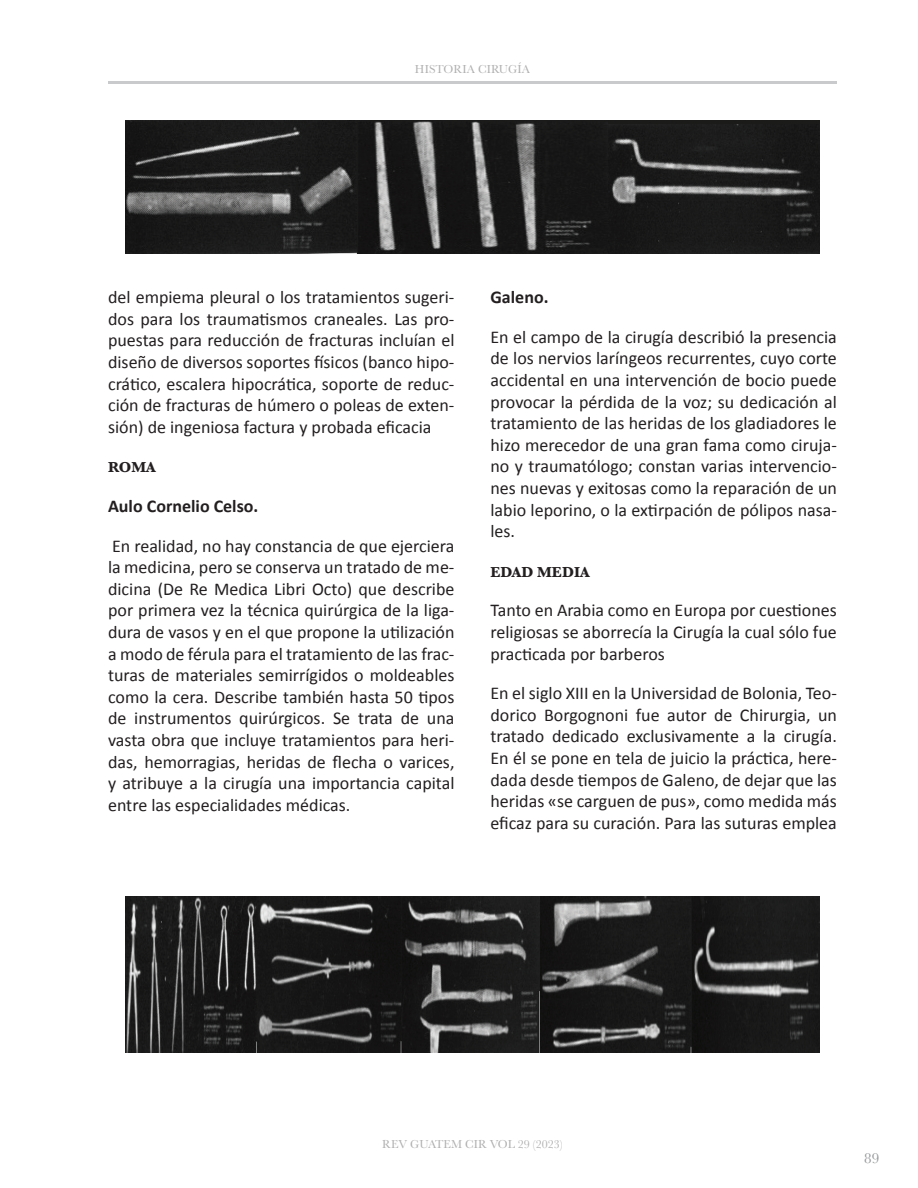
<style>
.page{position:relative;width:918px;height:1188px;background:#fff}
.page>*{position:absolute;margin:0;border:0;box-sizing:border-box;transform-origin:0 0}
.t1{font:18px/21.6px "Calibri";color:#231f20;text-align:justify}
.t2{font:700 18px "Calibri";color:#231f20}
.t3{font:700 15px "Baskerville";color:#231f20}
.t4{font:15px "Baskerville";color:#939598}
.t5{font:12px "Baskerville";color:#afafaf}
</style>
<div class="page">
<hr style="left:108px;top:81px;width:729px;height:3px;background:#939598">
<img style="left:125px;top:120px;width:695px;height:134px">
<img style="left:125px;top:896px;width:695px;height:157px">
<p class="t5" style="left:415px;top:62px;width:117px">HISTORIA CIRUGÍA</p>
<p class="t1" style="left:108px;top:288px;width:348px">del empiema pleural o los tratamientos sugeri&shy;dos para los traumatismos craneales. Las pro&shy;puestas para reducción de fracturas incluían el diseño de diversos soportes físicos (banco hipo&shy;crático, escalera hipocrática, soporte de reduc&shy;ción de fracturas de húmero o poleas de exten&shy;sión) de ingeniosa factura y probada eficacia</p>
<p class="t3" style="left:108px;top:459px;width:49px">ROMA</p>
<p class="t2" style="left:108px;top:498px;width:152px">Aulo Cornelio Celso.</p>
<p class="t1" style="left:108px;top:536px;width:348px">En realidad, no hay constancia de que ejerciera la medicina, pero se conserva un tratado de me&shy;dicina (De Re Medica Libri Octo) que describe por primera vez la técnica quirúrgica de la liga&shy;dura de vasos y en el que propone la utilización a modo de férula para el tratamiento de las frac&shy;turas de materiales semirrígidos o moldeables como la cera. Describe también hasta 50 tipos de instrumentos quirúrgicos. Se trata de una vasta obra que incluye tratamientos para heri&shy;das, hemorragias, heridas de flecha o varices, y atribuye a la cirugía una importancia capital entre las especialidades médicas.</p>
<p class="t2" style="left:490px;top:290px;width:59px">Galeno.</p>
<p class="t1" style="left:490px;top:327px;width:348px">En el campo de la cirugía describió la presencia de los nervios laríngeos recurrentes, cuyo corte accidental en una intervención de bocio puede provocar la pérdida de la voz; su dedicación al tratamiento de las heridas de los gladiadores le hizo merecedor de una gran fama como ciruja&shy;no y traumatólogo; constan varias intervencio&shy;nes nuevas y exitosas como la reparación de un labio leporino, o la extirpación de pólipos nasa&shy;les.</p>
<p class="t3" style="left:490px;top:563px;width:101px">EDAD MEDIA</p>
<p class="t1" style="left:490px;top:601px;width:348px">Tanto en Arabia como en Europa por cuestiones religiosas se aborrecía la Cirugía la cual sólo fue practicada por barberos</p>
<p class="t1" style="left:490px;top:684px;width:348px">En el siglo XIII en la Universidad de Bolonia, Teo&shy;dorico Borgognoni fue autor de Chirurgia, un tratado dedicado exclusivamente a la cirugía.<br>En él se pone en tela de juicio la práctica, here&shy;dada desde tiempos de Galeno, de dejar que las heridas «se carguen de pus», como medida más eficaz para su curación. Para las suturas emplea</p>
<p class="t5" style="left:382px;top:1137px;width:182px">REV GUATEM CIR VOL 29 (2023)</p>
<p class="t4" style="left:864px;top:1149px;width:16px">89</p>
</div>
